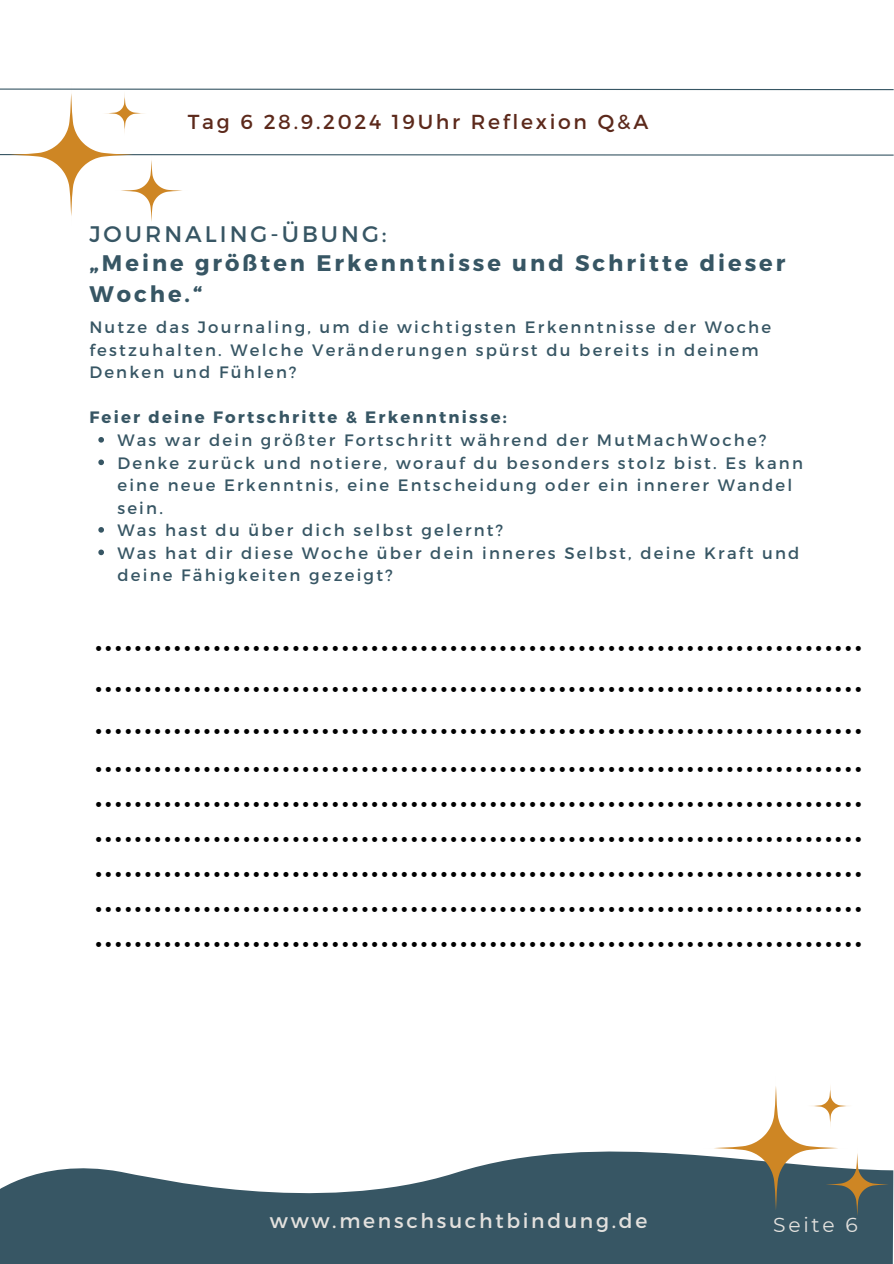
<style>
.page{position:relative;width:894px;height:1264px;background:#fff}
.page>*{position:absolute;margin:0;border:0;box-sizing:border-box;transform-origin:0 0}
.t1{font:46.5px/34.8px "Montserrat";color:#000;text-align:justify}
.t2{font:700 22.5px/31.5px "Montserrat";letter-spacing:.135em;color:#375664}
.t3{font:22.5px "Montserrat";letter-spacing:.135em;color:#375664}
.t4{font:20.25px "Montserrat";letter-spacing:.135em;color:#e3e1de}
.t5{font:20.25px "Montserrat";letter-spacing:.135em;color:#5c291b}
.t6{font:16.5px/22.5px "Montserrat";letter-spacing:.135em;color:#375664}
.t7{font:700 16.5px "Montserrat";letter-spacing:.135em;color:#375664}
</style>
<div class="page">
<svg style="left:0;top:88px;width:893px;height:134px"></svg>
<svg style="left:0;top:1151px;width:893px;height:112px;fill:#375664"></svg>
<svg style="left:703px;top:1086px;width:190px;height:134px"></svg>
<svg style="left:98px;top:437px;width:6px;height:5px"></svg>
<svg style="left:98px;top:459px;width:6px;height:6px"></svg>
<svg style="left:98px;top:527px;width:6px;height:5px"></svg>
<svg style="left:98px;top:549px;width:6px;height:6px"></svg>
<p class="t5" style="left:188px;top:109px;width:462px">Tag 6 28.9.2024 19Uhr Reflexion Q&amp;A</p>
<h1 class="t3" style="left:89px;top:220px;width:299px">JOURNALING-ÜBUNG:</h1>
<p class="t2" style="left:89px;top:246px;width:697px">„Meine größten Erkenntnisse und Schritte dieser<br>Woche.“</p>
<h2 class="t6" style="left:89px;top:315px;width:683px">Nutze das Journaling, um die wichtigsten Erkenntnisse der Woche festzuhalten. Welche Veränderungen spürst du bereits in deinem<br>Denken und Fühlen?</h2>
<p class="t7" style="left:89px;top:407px;width:419px">Feier deine Fortschritte &amp; Erkenntnisse:</p>
<h4 class="t6" style="left:117px;top:428px;width:650px">Was war dein größter Fortschritt während der MutMachWoche?</h4>
<p class="t6" style="left:117px;top:450px;width:686px">Denke zurück und notiere, worauf du besonders stolz bist. Es kann eine neue Erkenntnis, eine Entscheidung oder ein innerer Wandel sein.</p>
<p class="t6" style="left:117px;top:518px;width:387px">Was hast du über dich selbst gelernt?</p>
<p class="t6" style="left:117px;top:540px;width:683px">Was hat dir diese Woche über dein inneres Selbst, deine Kraft und deine Fähigkeiten gezeigt?</p>
<p class="t1" style="left:94px;top:613px;width:770px;line-height:41.7px">.............................................................................. .............................................................................. ..............................................................................</p>
<p class="t1" style="left:94px;top:738px;width:770px">.............................................................................. .............................................................................. .............................................................................. .............................................................................. .............................................................................. ..............................................................................</p>
<p class="t4" style="left:270px;top:1207px;width:379px">www.menschsuchtbindung.de</p>
<h3 class="t4" style="left:773px;top:1211px;width:86px">Seite 6</h3>
</div>
